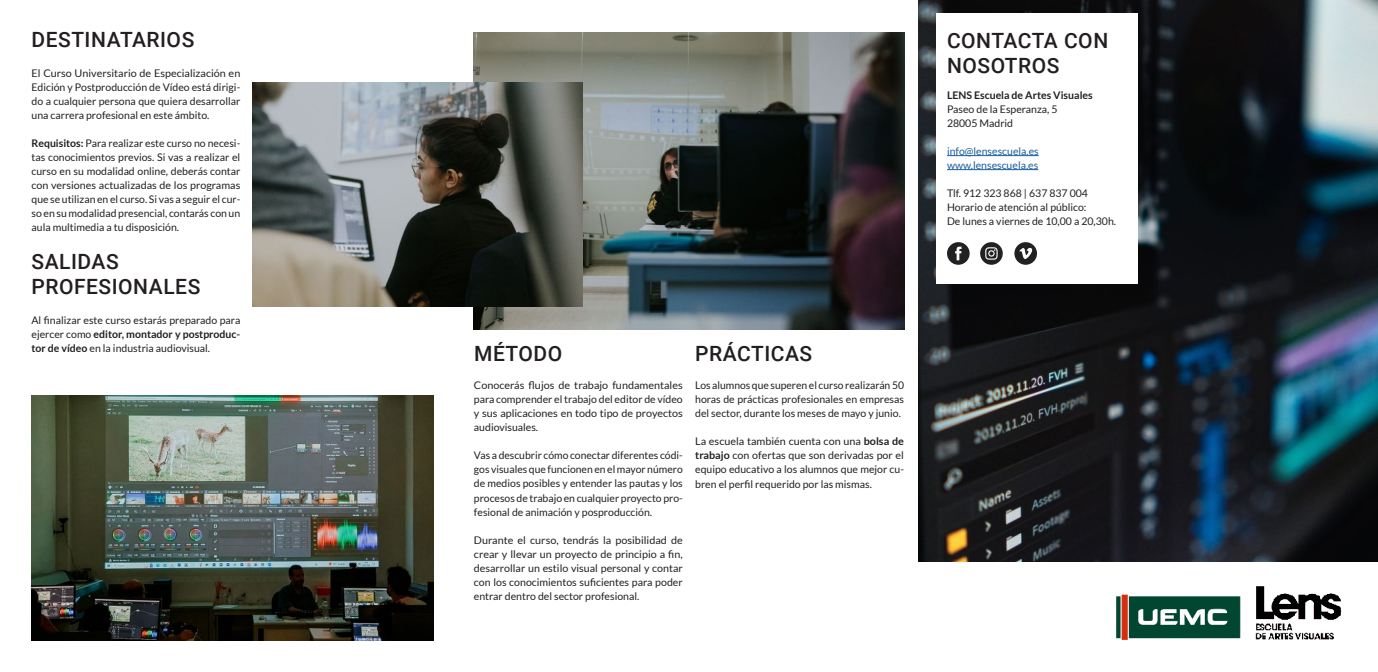
<style>
.page{position:relative;width:1378px;height:672px;background:#fff}
.page>*{position:absolute;margin:0;border:0;box-sizing:border-box;transform-origin:0 0}
.t1{font:500 21px/25.2px "Roboto";letter-spacing:.025em;color:#231f20}
.t2{font:10.5px/14px "Lato";color:#231f20;text-align:justify}
.t3{font:10.5px "Lato";color:#175d9e}
.t4{font:700 10.5px "Lato";color:#231f20}
.s1{font-weight:700}
</style>
<div class="page">
<img style="left:918px;top:0;width:459px;height:561px">
<img style="left:474px;top:32px;width:429px;height:297px">
<div style="left:936px;top:13px;width:201px;height:270px;background:#fff"></div>
<hr style="left:946px;top:155px;width:92px;height:1px;background:#175d9e">
<hr style="left:946px;top:169px;width:92px;height:1px;background:#175d9e">
<svg style="left:979px;top:242px;width:23px;height:22px"></svg>
<svg style="left:985px;top:247px;width:12px;height:12px"></svg>
<div style="left:1014px;top:242px;width:22px;height:22px;background:#212121;border-radius:11px"></div>
<svg style="left:1019px;top:248px;width:12px;height:11px"></svg>
<div style="left:946px;top:242px;width:23px;height:22px;background:#212121;border-radius:11px"></div>
<svg style="left:955px;top:246px;width:6px;height:14px"></svg>
<img style="left:32px;top:395px;width:401px;height:245px">
<img style="left:253px;top:82px;width:329px;height:224px">
<img style="left:1255px;top:586px;width:87px;height:54px">
<img style="left:1116px;top:594px;width:125px;height:46px">
<p class="t1" style="left:32px;top:26px;width:164px">DESTINATARIOS</p>
<p class="t2" style="left:32px;top:66px;width:210px">El Curso Universitario de Especialización en Edición y Postproducción de Vídeo está dirigi&shy;do a cualquier persona que quiera desarrollar una carrera profesional en este ámbito.</p>
<p class="t2" style="left:32px;top:136px;width:210px"><span class="s1">Requisitos:</span> Para realizar este curso no necesi&shy;tas conocimientos previos. Si vas a realizar el curso en su modalidad online, deberás contar con versiones actualizadas de los programas que se utilizan en el curso. Si vas a seguir el cur&shy;so en su modalidad presencial, contarás con un aula multimedia a tu disposición.</p>
<p class="t1" style="left:32px;top:248px;width:89px">SALIDAS</p>
<p class="t1" style="left:32px;top:273px;width:170px">PROFESIONALES</p>
<p class="t2" style="left:32px;top:313px;width:210px">Al finalizar este curso estarás preparado para ejercer como <span class="s1">editor, montador y postproduc&shy;tor de vídeo</span> en la industria audiovisual.</p>
<p class="t1" style="left:946px;top:27px;width:163px">CONTACTA CON<br>NOSOTROS</p>
<p class="t4" style="left:946px;top:89px;width:147px">LENS Escuela de Artes Visuales</p>
<p class="t2" style="left:946px;top:102px;width:112px">Paseo de la Esperanza, 5</p>
<p class="t2" style="left:946px;top:116px;width:68px">28005 Madrid</p>
<p class="t3" style="left:946px;top:145px;width:93px">info@lensescuela.es</p>
<p class="t3" style="left:946px;top:159px;width:93px">www.lensescuela.es</p>
<p class="t2" style="left:946px;top:186px;width:142px">Tlf. 912 323 868 | 637 837 004</p>
<p class="t2" style="left:946px;top:200px;width:141px">Horario de atención al público:</p>
<p class="t2" style="left:946px;top:214px;width:170px">De lunes a viernes de 10,00 a 20,30h.</p>
<p class="t1" style="left:474px;top:340px;width:90px">MÉTODO</p>
<p class="t2" style="left:474px;top:378px;width:210px">Conocerás flujos de trabajo fundamentales para comprender el trabajo del editor de vídeo y sus aplicaciones en todo tipo de proyectos audiovisuales.</p>
<p class="t2" style="left:474px;top:448px;width:210px">Vas a descubrir cómo conectar diferentes códi&shy;gos visuales que funcionen en el mayor número de medios posibles y entender las pautas y los procesos de trabajo en cualquier proyecto pro&shy;fesional de animación y posproducción.</p>
<p class="t2" style="left:474px;top:532px;width:210px">Durante el curso, tendrás la posibilidad de crear y llevar un proyecto de principio a fin, desarrollar un estilo visual personal y contar con los conocimientos suficientes para poder entrar dentro del sector profesional.</p>
<p class="t1" style="left:695px;top:340px;width:118px">PRÁCTICAS</p>
<p class="t2" style="left:695px;top:378px;width:210px">Los alumnos que superen el curso realizarán 50 horas de prácticas profesionales en empresas del sector, durante los meses de mayo y junio.</p>
<p class="t2" style="left:695px;top:434px;width:210px">La escuela también cuenta con una <span class="s1">bolsa de trabajo</span> con ofertas que son derivadas por el equipo educativo a los alumnos que mejor cu&shy;bren el perfil requerido por las mismas.</p>
</div>
